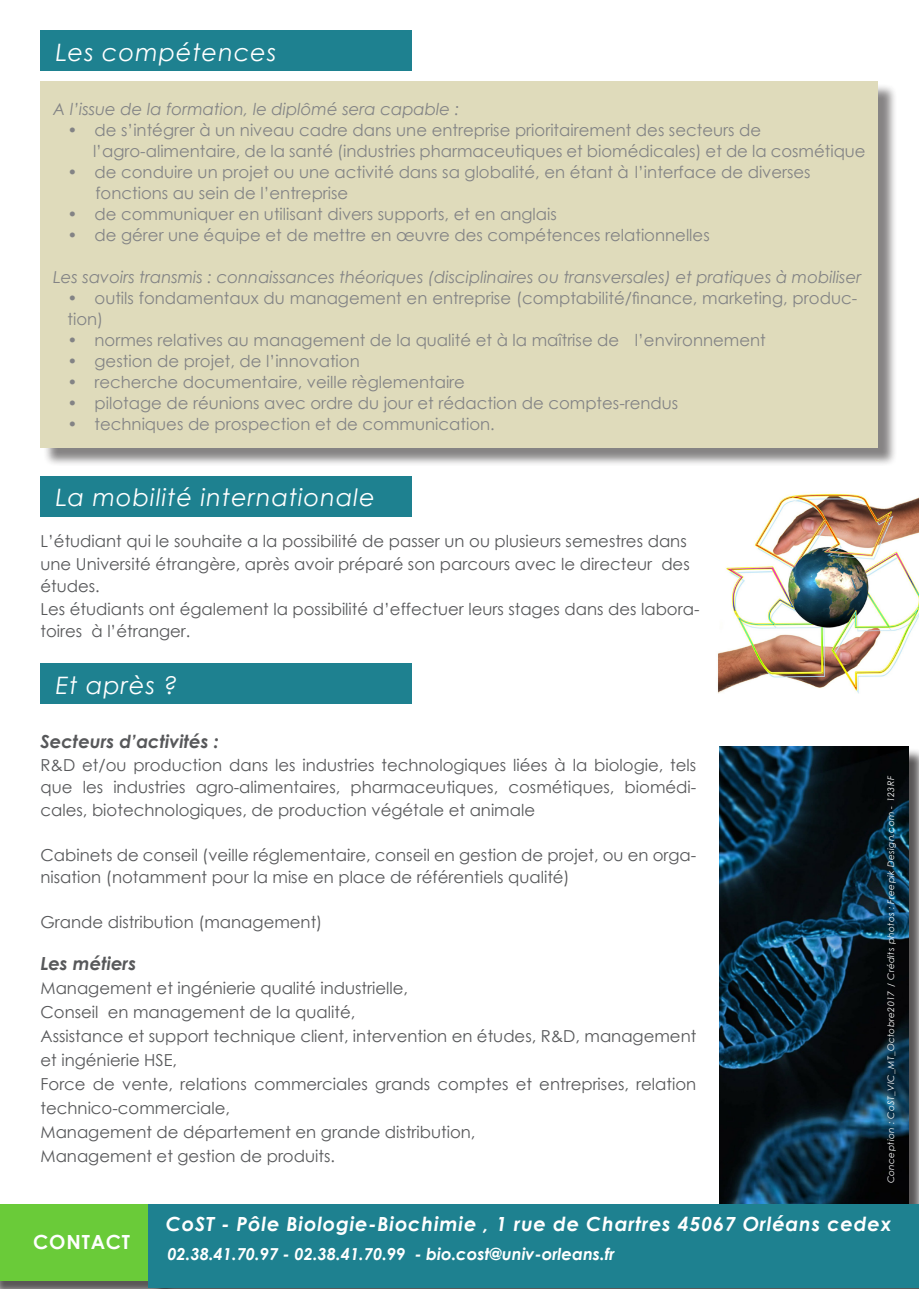
<style>
.page{position:relative;width:919px;height:1289px;background:#fff}
.page>*{position:absolute;margin:0;border:0;box-sizing:border-box;transform-origin:0 0}
.t1{font:italic 24px "Century Gothic";letter-spacing:.04em;color:#fff}
.t2{font:italic 700 19.5px "Century Gothic";letter-spacing:.04em;color:#fff}
.t3{font:700 19.5px "Century Gothic";letter-spacing:.04em;color:#fff}
.t4{font:italic 700 18px "Century Gothic";color:#57585a}
.t5{font:16.5px/22.5px "Century Gothic";color:#57585a}
.t6{font:italic 16.5px "Century Gothic";color:#57585a}
.t7{font:italic 700 16.5px "Century Gothic";color:#fff}
.t8{font:italic 9px "Century Gothic";letter-spacing:.04em;color:#fff}
</style>
<div class="page">
<div style="left:722px;top:748px;width:196px;height:485px;background:#231f20;opacity:.75"></div>
<img style="left:719px;top:746px;width:189px;height:458px">
<div style="left:0;top:1206px;width:176px;height:82px;background:#231f20;opacity:.75"></div>
<div style="left:0;top:1204px;width:157px;height:76px;background:#6acb39"></div>
<div style="left:40px;top:31px;width:372px;height:40px;background:#1e8190"></div>
<div style="left:40px;top:663px;width:372px;height:40px;background:#1e8190"></div>
<div style="left:149px;top:1204px;width:769px;height:83px;background:#1e8190"></div>
<div style="left:43px;top:84px;width:854px;height:382px;background:#231f20;opacity:.75"></div>
<div style="left:40px;top:82px;width:838px;height:366px;background:#dfdbbb"></div>
<div style="left:40px;top:476px;width:372px;height:40px;background:#1e8190"></div>
<img style="left:717px;top:493px;width:201px;height:200px">
<p class="t1" style="left:56px;top:35px;width:222px">Les compétences</p>
<p class="t6" style="left:53px;top:97px;width:407px">A l’issue de la formation, le diplômé sera capable :</p>
<p class="t5" style="left:93px;top:119px;width:774px;line-height:21px;text-indent:-25px">• de s’intégrer à un niveau cadre dans une entreprise prioritairement des secteurs de l’agro-alimentaire, de la santé (industries pharmaceutiques et biomédicales) et de la cosmétique</p>
<p class="t5" style="left:95px;top:161px;width:716px;line-height:21px;text-indent:-28px">• de conduire un projet ou une activité dans sa globalité, en étant à l’interface de diverses fonctions au sein de l’entreprise</p>
<p class="t5" style="left:67px;top:202px;width:490px">• de communiquer en utilisant divers supports, et en anglais</p>
<p class="t5" style="left:67px;top:223px;width:643px">• de gérer une équipe et de mettre en œuvre des compétences relationnelles</p>
<p class="t6" style="left:53px;top:265px;width:809px">Les savoirs transmis : connaissances théoriques (disciplinaires ou transversales) et pratiques à mobiliser</p>
<p class="t5" style="left:67px;top:287px;width:791px;line-height:21px">• outils fondamentaux du management en entreprise (comptabilité/finance, marketing, produc&shy;tion)</p>
<p class="t5" style="left:67px;top:328px;width:699px">• normes relatives au management de la qualité et à la maîtrise de l’environnement</p>
<p class="t5" style="left:67px;top:349px;width:294px">• gestion de projet, de l’innovation</p>
<p class="t5" style="left:67px;top:370px;width:399px">• recherche documentaire, veille règlementaire</p>
<p class="t5" style="left:67px;top:391px;width:612px">• pilotage de réunions avec ordre du jour et rédaction de comptes-rendus</p>
<p class="t5" style="left:67px;top:412px;width:429px">• techniques de prospection et de communication.</p>
<p class="t1" style="left:56px;top:481px;width:321px">La mobilité internationale</p>
<p class="t5" style="left:40px;top:529px;width:650px">L’étudiant qui le souhaite a la possibilité de passer un ou plusieurs semestres dans une Université étrangère, après avoir préparé son parcours avec le directeur des études.</p>
<p class="t5" style="left:40px;top:597px;width:660px">Les étudiants ont également la possibilité d’effectuer leurs stages dans des labora&shy;toires à l’étranger.</p>
<p class="t1" style="left:56px;top:668px;width:124px">Et après ?</p>
<p class="t4" style="left:40px;top:727px;width:180px">Secteurs d’activités :</p>
<p class="t5" style="left:40px;top:753px;width:657px;text-align:justify">R&amp;D et/ou production dans les industries technologiques liées à la biologie, tels que les industries agro-alimentaires, pharmaceutiques, cosmétiques, biomédi&shy;cales, biotechnologiques, de production végétale et animale</p>
<p class="t5" style="left:40px;top:843px;width:657px">Cabinets de conseil (veille réglementaire, conseil en gestion de projet, ou en orga&shy;nisation (notamment pour la mise en place de référentiels qualité)</p>
<p class="t5" style="left:40px;top:910px;width:283px">Grande distribution (management)</p>
<p class="t4" style="left:40px;top:949px;width:97px">Les métiers</p>
<p class="t5" style="left:40px;top:976px;width:369px">Management et ingénierie qualité industrielle,</p>
<p class="t5" style="left:40px;top:1000px;width:316px">Conseil en management de la qualité,</p>
<p class="t5" style="left:40px;top:1023px;width:657px;line-height:24px">Assistance et support technique client, intervention en études, R&amp;D, management et ingénierie HSE,</p>
<p class="t5" style="left:40px;top:1071px;width:657px;line-height:24px">Force de vente, relations commerciales grands comptes et entreprises, relation technico-commerciale,</p>
<p class="t5" style="left:40px;top:1120px;width:436px">Management de département en grande distribution,</p>
<p class="t5" style="left:40px;top:1144px;width:296px">Management et gestion de produits.</p>
<p class="t8" style="left:884px;top:1183px;width:409px;rotate:-90deg">Conception : CoST_VIC_MT_Octobre2017 / Crédits photos : Freepik Design.com - 123RF</p>
<p class="t3" style="left:33px;top:1227px;width:98px">CONTACT</p>
<p class="t2" style="left:166px;top:1209px;width:727px">CoST - Pôle Biologie-Biochimie , 1 rue de Chartres 45067 Orléans cedex</p>
<p class="t7" style="left:167px;top:1240px;width:449px">02.38.41.70.97 - 02.38.41.70.99 - bio.cost@univ-orleans.fr</p>
</div>
